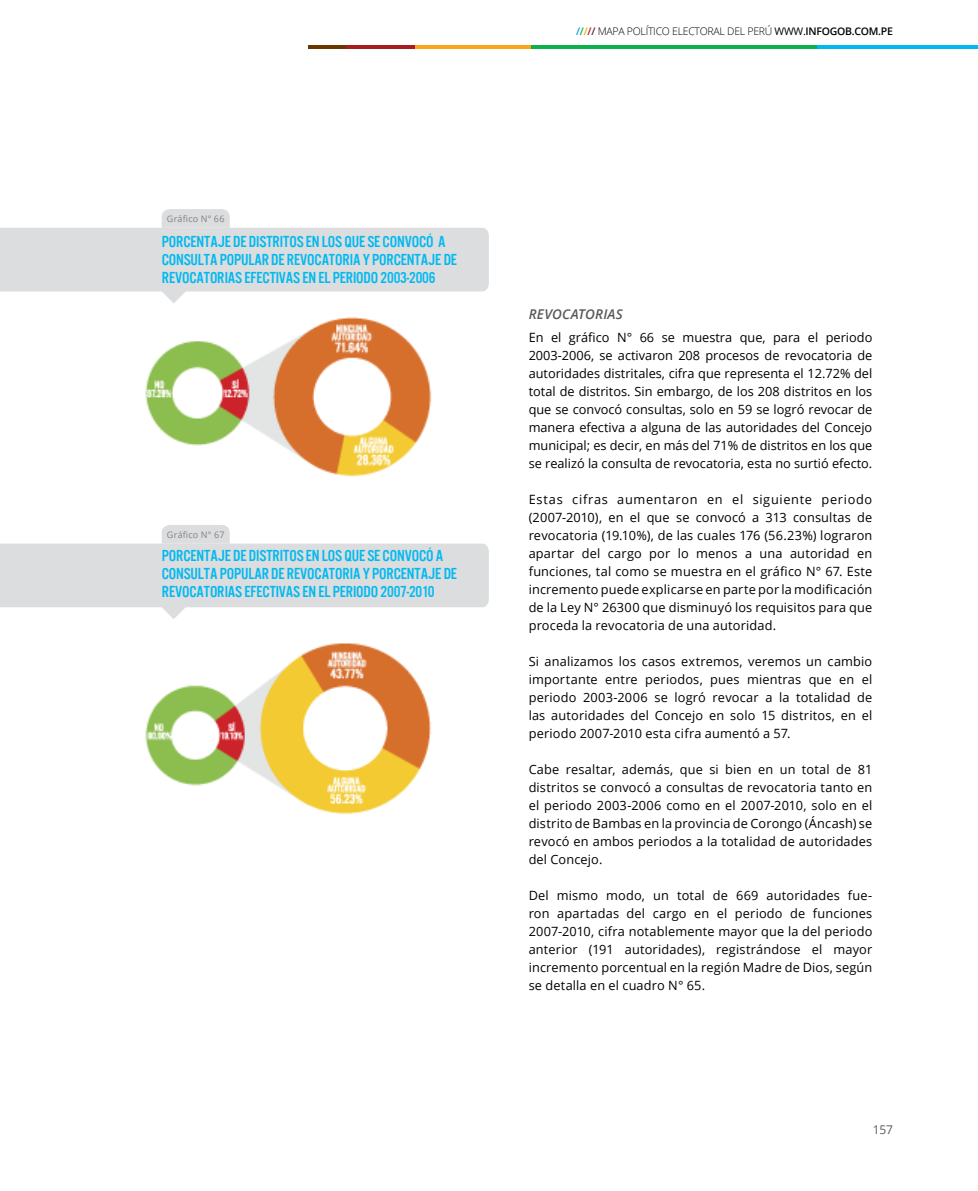
<style>
.page{position:relative;width:978px;height:1191px;background:#fff}
.page>*{position:absolute;margin:0;border:0;box-sizing:border-box;transform-origin:0 0}
.t1{font:16.5px/18px "U.S.101";letter-spacing:-.01em;color:#00b9f1}
.t2{font:italic 600 13.5px "Open Sans";letter-spacing:.015em;color:#58595b}
.t3{font:12.75px/18px "Open Sans";letter-spacing:.01em;color:#000;text-align:justify}
.t4{font:12px "Open Sans";color:#58595b}
.t5{font:300 10.5px "Open Sans";letter-spacing:-.025em;color:#000}
.t6{font:9px "Open Sans";letter-spacing:.03em;color:#808285}
.s1{font-weight:600;color:#009fdf}
.s2{font-weight:600;color:#0db14b}
.s3{font-weight:600;color:#faa61a}
.s4{font-weight:600;color:#a71c20}
.s5{font-weight:600;color:#622822}
.s6{font-weight:400}
.s7{font-weight:600}
</style>
<div class="page">
<hr style="left:816px;top:45px;width:162px;height:3px;background:#00b9f1">
<hr style="left:530px;top:45px;width:286px;height:3px;background:#0db14b">
<hr style="left:415px;top:45px;width:115px;height:3px;background:#faa61a">
<hr style="left:345px;top:45px;width:70px;height:3px;background:#a71c20">
<hr style="left:308px;top:45px;width:37px;height:3px;background:#6a3600">
<img style="left:145px;top:317px;width:287px;height:160px">
<svg style="left:0;top:209px;width:489px;height:94px"></svg>
<svg style="left:0;top:525px;width:489px;height:94px"></svg>
<img style="left:145px;top:643px;width:286px;height:172px">
<p class="t6" style="left:167px;top:212px;width:59px">Gráfico N° 66</p>
<p class="t1" style="left:162px;top:233px;width:297px">PORCENTAJE DE DISTRITOS EN LOS QUE SE CONVOCÓ A<br>CONSULTA POPULAR DE REVOCATORIA Y PORCENTAJE DE<br>REVOCATORIAS EFECTIVAS EN EL PERIODO 2003-2006</p>
<p class="t6" style="left:167px;top:528px;width:59px">Gráfico N° 67</p>
<p class="t1" style="left:162px;top:547px;width:297px">PORCENTAJE DE DISTRITOS EN LOS QUE SE CONVOCÓ A<br>CONSULTA POPULAR DE REVOCATORIA Y PORCENTAJE DE<br>REVOCATORIAS EFECTIVAS EN EL PERIODO 2007-2010</p>
<p class="t5" style="left:576px;top:24px;width:318px"><span class="s1">/</span><span class="s2">/</span><span class="s3">/</span><span class="s4">/</span><span class="s5">/</span> MAPA POLÍTICO ELECTORAL DEL PERÚ <span class="s6">WWW.</span><span class="s7">INFOGOB.COM.PE</span></p>
<p class="t2" style="left:529px;top:304px;width:96px">REVOCA TORIAS</p>
<p class="t3" style="left:529px;top:328px;width:345px">En el gráfico N° 66 se muestra que, para el periodo 2003-2006, se activaron 208 procesos de revocatoria de autoridades distritales, cifra que representa el 12.72% del total de distritos. Sin embargo, de los 208 distritos en los que se convocó consultas, solo en 59 se logró revocar de manera efectiva a alguna de las autoridades del Concejo municipal; es decir, en más del 71% de distritos en los que se realizó la consulta de revocatoria, esta no surtió efecto.</p>
<p class="t3" style="left:529px;top:490px;width:345px">Estas cifras aumentaron en el siguiente periodo (2007-2010), en el que se convocó a 313 consultas de revocatoria (19.10%), de las cuales 176 (56.23%) lograron apartar del cargo por lo menos a una autoridad en funciones, tal como se muestra en el gráfico N° 67. Este incremento puede explicarse en parte por la modificación de la Ley N° 26300 que disminuyó los requisitos para que proceda la revocatoria de una autoridad.</p>
<p class="t3" style="left:529px;top:652px;width:345px">Si analizamos los casos extremos, veremos un cambio importante entre periodos, pues mientras que en el periodo 2003-2006 se logró revocar a la totalidad de las autoridades del Concejo en solo 15 distritos, en el periodo 2007-2010 esta cifra aumentó a 57.</p>
<p class="t3" style="left:529px;top:760px;width:345px">Cabe resaltar, además, que si bien en un total de 81 distritos se convocó a consultas de revocatoria tanto en el periodo 2003-2006 como en el 2007-2010, solo en el distrito de Bambas en la provincia de Corongo (Áncash) se revocó en ambos periodos a la totalidad de autoridades del Concejo.</p>
<p class="t3" style="left:529px;top:886px;width:345px">Del mismo modo, un total de 669 autoridades fue&shy;ron apartadas del cargo en el periodo de funciones 2007-2010, cifra notablemente mayor que la del periodo anterior (191 autoridades), registrándose el mayor incremento porcentual en la región Madre de Dios, según se detalla en el cuadro N° 65.</p>
<p class="t4" style="left:873px;top:1121px;width:21px">157</p>
</div>
